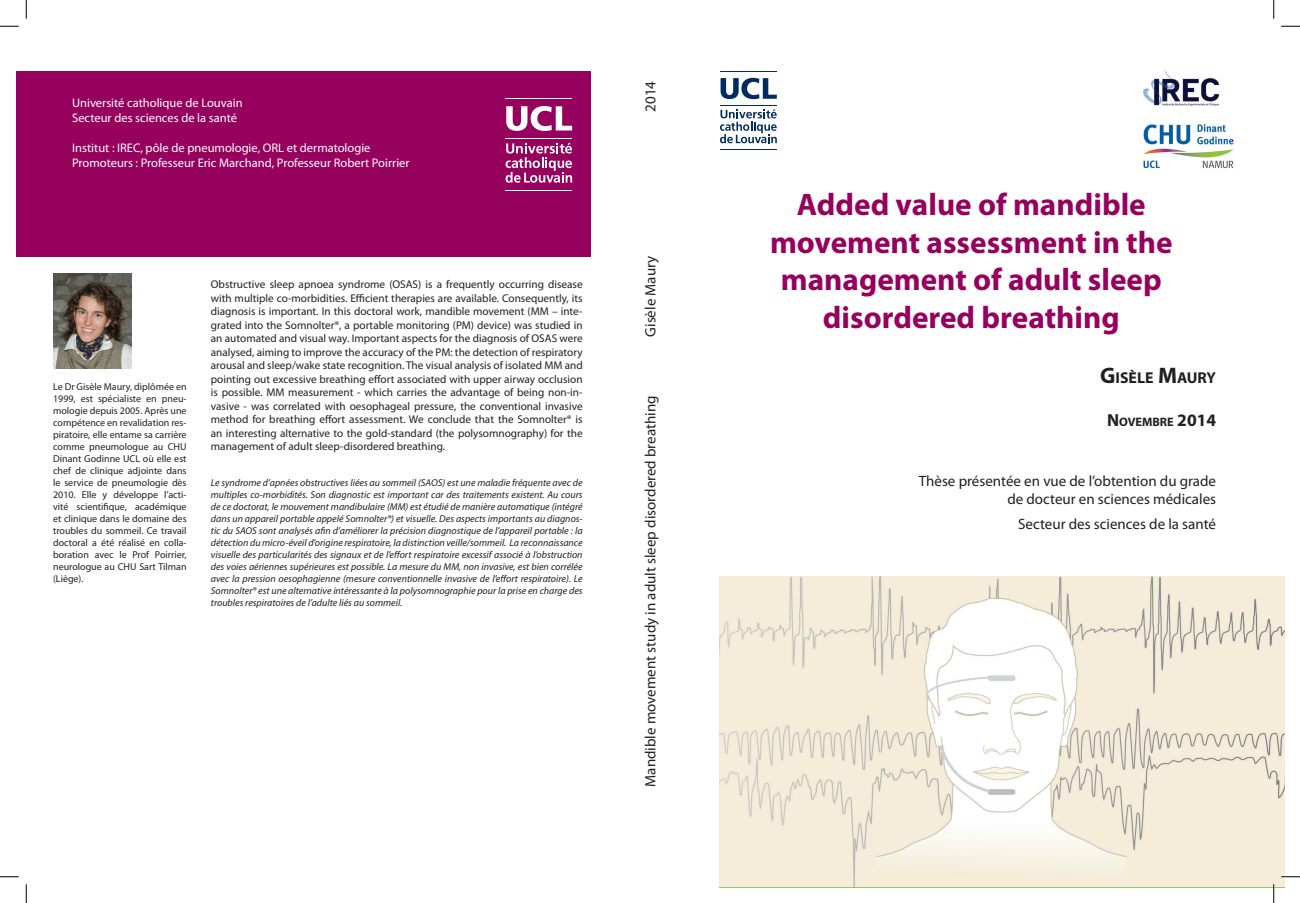
<style>
.page{position:relative;width:1300px;height:903px;background:#fff}
.page>*{position:absolute;margin:0;border:0;box-sizing:border-box;transform-origin:0 0}
.t1{font:700 31.25px/37.5px "Myriad Pro";color:#97015e;text-align:center}
.t2{font:700 15.75px "Myriad Pro";color:#231f20}
.t3{font:15px/18px "Myriad Pro";color:#231f20;text-align:right}
.t4{font:12.5px/15px "Myriad Pro";color:#fff}
.t5{font:700 12.25px "Myriad Pro";color:#231f20}
.t6{font:11.25px/13.5px "Myriad Pro";color:#231f20;text-align:justify}
.t7{font:italic 10px/12px "Myriad Pro";color:#231f20;text-align:justify}
.t8{font:10px/12px "Myriad Pro";color:#231f20;text-align:justify}
.s1{font-size:22.5px}
.s2{font-size:17.5px}
</style>
<div class="page">
<div style="left:17px;top:71px;width:574px;height:186px;background:#97015e"></div>
<img style="left:720px;top:577px;width:564px;height:310px">
<img style="left:54px;top:273px;width:78px;height:96px">
<svg style="left:505px;top:143px;width:67px;height:40px"></svg>
<svg style="left:506px;top:106px;width:66px;height:25px"></svg>
<hr style="left:506px;top:98px;width:66px;height:1px;background:#fff">
<hr style="left:506px;top:190px;width:66px;height:1px;background:#fff">
<hr style="left:506px;top:138px;width:66px;height:1px;background:#fff">
<svg style="left:720px;top:109px;width:57px;height:34px"></svg>
<svg style="left:720px;top:78px;width:57px;height:21px"></svg>
<hr style="left:720px;top:71px;width:57px;height:1px;background:#002c62">
<hr style="left:720px;top:149px;width:57px;height:1px;background:#002c62">
<hr style="left:720px;top:105px;width:57px;height:1px;background:#002c62">
<img style="left:1143px;top:71px;width:77px;height:35px">
<img style="left:1143px;top:124px;width:91px;height:45px">
<svg style="left:0;top:25px;width:19px;height:2px"></svg>
<svg style="left:1281px;top:25px;width:19px;height:2px"></svg>
<svg style="left:0;top:876px;width:19px;height:1px"></svg>
<svg style="left:1281px;top:876px;width:19px;height:1px"></svg>
<svg style="left:25px;top:0;width:2px;height:19px"></svg>
<svg style="left:25px;top:884px;width:2px;height:19px"></svg>
<svg style="left:1273px;top:0;width:1px;height:19px"></svg>
<svg style="left:1273px;top:884px;width:1px;height:19px"></svg>
<p class="t4" style="left:72px;top:95px;width:172px">Université catholique de Louvain<br>Secteur des sciences de la santé</p>
<p class="t4" style="left:72px;top:140px;width:339px">Institut : IREC, pôle de pneumologie, ORL et dermatologie<br>Promoteurs : Professeur Eric Marchand, Professeur Robert Poirrier</p>
<p class="t8" style="left:53px;top:381px;width:135px">Le Dr Gisèle Maury, diplômée en 1999, est spécialiste en pneu&shy;mologie depuis 2005. Après une compétence en revalidation res&shy;piratoire, elle entame sa carrière comme pneumologue au CHU Dinant Godinne UCL où elle est chef de clinique adjointe dans le service de pneumologie dès 2010. Elle y développe l’acti&shy;vité scientifique, académique et clinique dans le domaine des troubles du sommeil. Ce travail doctoral a été réalisé en colla&shy;boration avec le Prof Poirrier, neurologue au CHU Sart Tilman (Liège).</p>
<p class="t6" style="left:211px;top:277px;width:373px">Obstructive sleep apnoea syndrome (OSAS) is a frequently occurring disease with multiple co-morbidities. Efficient therapies are available. Consequently, its diagnosis is important. In this doctoral work, mandible movement (MM – inte&shy;grated into the Somnolter®, a portable monitoring (PM) device) was studied in an automated and visual way. Important aspects for the diagnosis of OSAS were analysed, aiming to improve the accuracy of the PM: the detection of respiratory arousal and sleep/wake state recognition. The visual analysis of isolated MM and pointing out excessive breathing effort associated with upper airway occlusion is possible. MM measurement - which carries the advantage of being non-in&shy;vasive - was correlated with oesophageal pressure, the conventional invasive method for breathing effort assessment. We conclude that the Somnolter® is an interesting alternative to the gold-standard (the polysomnography) for the management of adult sleep-disordered breathing.</p>
<p class="t7" style="left:211px;top:477px;width:373px">Le syndrome d’apnées obstructives liées au sommeil (SAOS) est une maladie fréquente avec de multiples co-morbidités. Son diagnostic est important car des traitements existent. Au cours de ce doctorat, le mouvement mandibulaire (MM) est étudié de manière automatique (intégré dans un appareil portable appelé Somnolter®) et visuelle. Des aspects importants au diagnos&shy;tic du SAOS sont analysés afin d’améliorer la précision diagnostique de l’appareil portable : la détection du micro-éveil d’origine respiratoire, la distinction veille/sommeil. La reconnaissance visuelle des particularités des signaux et de l’effort respiratoire excessif associé à l’obstruction des voies aériennes supérieures est possible. La mesure du MM, non invasive, est bien corrélée avec la pression oesophagienne (mesure conventionnelle invasive de l’effort respiratoire). Le Somnolter® est une alternative intéressante à la polysomnographie pour la prise en charge des troubles respiratoires de l’adulte liés au sommeil.</p>
<h3 class="t3" style="left:641px;top:112px;width:32px;rotate:-90deg">2014</h3>
<h3 class="t3" style="left:641px;top:337px;width:82px;rotate:-90deg">Gisèle Maury</h3>
<h3 class="t3" style="left:641px;top:787px;width:393px;rotate:-90deg">Mandible movement study in adult sleep disordered breathing</h3>
<h1 class="t1" style="left:770px;top:185px;width:404px">Added value of mandible movement assessment in the management of adult sleep disordered breathing</h1>
<h2 class="t2" style="left:1100px;top:368px;width:117px"><span class="s1">G</span>ISÈLE <span class="s1">M</span>AURY</h2>
<p class="t5" style="left:1107px;top:413px;width:111px"><span class="s2">N</span>OVEMBRE <span class="s2">2014</span></p>
<h3 class="t3" style="left:919px;top:472px;width:299px">Thèse présentée en vue de l’obtention du grade de docteur en sciences médicales</h3>
<h3 class="t3" style="left:1018px;top:515px;width:199px">Secteur des sciences de la santé</h3>
</div>
